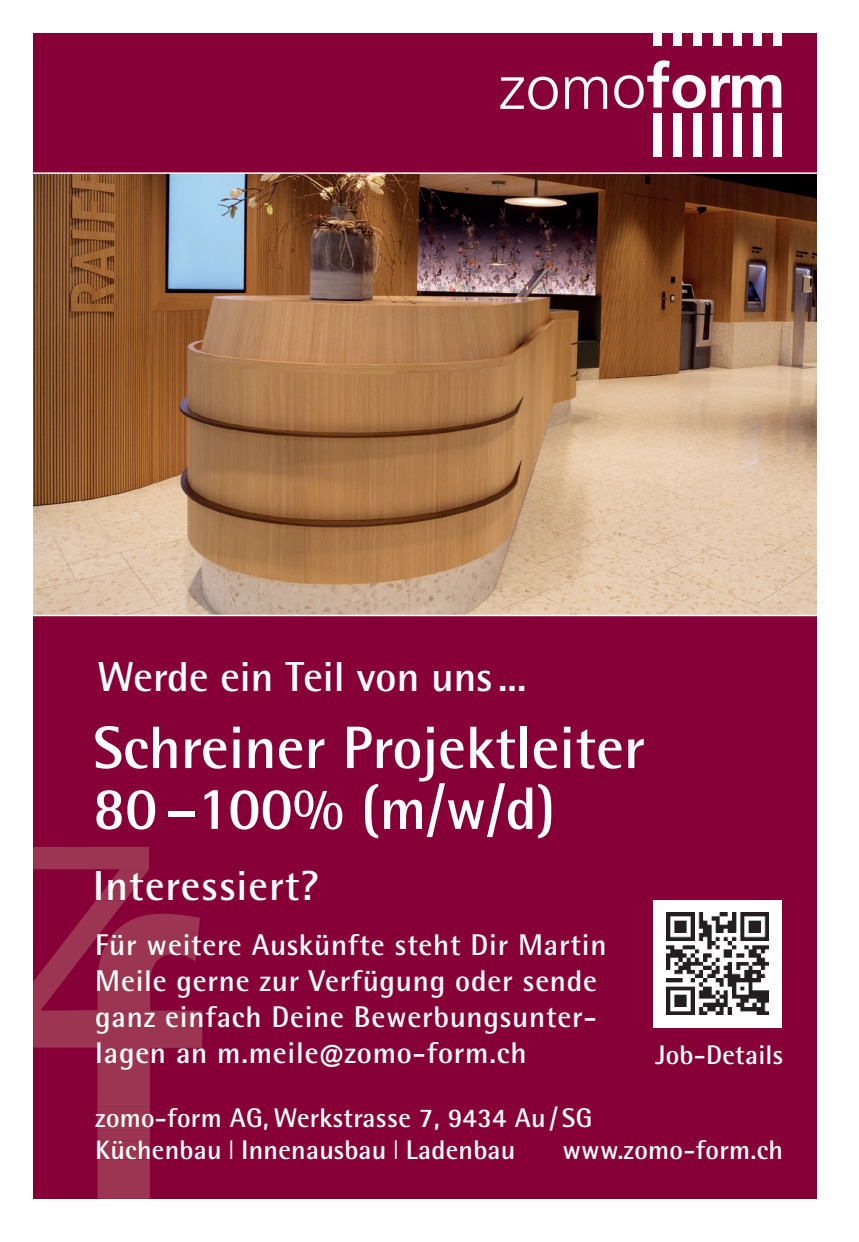
<style>
.page{position:relative;width:859px;height:1242px;background:#fff}
.page>*{position:absolute;margin:0;border:0;box-sizing:border-box;transform-origin:0 0}
.t1{font:700 60px/60.9px "Rotis Semi Sans Pro";color:#fff}
.t2{font:700 42px "Rotis Semi Sans Pro";color:#fff}
.t3{font:700 42px "Rotis Semi Sans Pro";letter-spacing:.025em;color:#fff}
.t4{font:700 30px/36px "Rotis Semi Sans Pro";letter-spacing:.025em;color:#fff}
.t5{font:700 27px "Rotis Semi Sans Pro";letter-spacing:.01em;color:#fff}
.s1{font-weight:300}
</style>
<div class="page">
<div style="left:33px;top:34px;width:782px;height:1165px;background:#860037"></div>
<img style="left:33px;top:172px;width:783px;height:444px">
<svg style="left:500px;top:77px;width:57px;height:33px"></svg>
<svg style="left:564px;top:77px;width:42px;height:32px"></svg>
<svg style="left:614px;top:60px;width:91px;height:48px"></svg>
<svg style="left:711px;top:75px;width:69px;height:33px"></svg>
<div style="left:653px;top:113px;width:8px;height:44px;background:#fff"></div>
<div style="left:772px;top:113px;width:8px;height:44px;background:#fff"></div>
<div style="left:752px;top:113px;width:9px;height:44px;background:#fff"></div>
<div style="left:732px;top:113px;width:9px;height:44px;background:#fff"></div>
<div style="left:712px;top:113px;width:9px;height:44px;background:#fff"></div>
<div style="left:693px;top:113px;width:8px;height:44px;background:#fff"></div>
<div style="left:673px;top:113px;width:8px;height:44px;background:#fff"></div>
<div style="left:653px;top:34px;width:8px;height:12px;background:#fff"></div>
<div style="left:772px;top:34px;width:8px;height:12px;background:#fff"></div>
<div style="left:752px;top:34px;width:9px;height:12px;background:#fff"></div>
<div style="left:732px;top:34px;width:9px;height:12px;background:#fff"></div>
<div style="left:712px;top:34px;width:9px;height:12px;background:#fff"></div>
<div style="left:693px;top:34px;width:8px;height:12px;background:#fff"></div>
<div style="left:673px;top:34px;width:8px;height:12px;background:#fff"></div>
<svg style="left:33px;top:901px;width:169px;height:298px"></svg>
<div style="left:97px;top:1106px;width:53px;height:24px;background:#9b3552"></div>
<svg style="left:97px;top:1140px;width:53px;height:19px"></svg>
<svg style="left:33px;top:847px;width:116px;height:54px"></svg>
<div style="left:653px;top:900px;width:128px;height:128px;background:#fff"></div>
<img style="left:666px;top:913px;width:102px;height:102px">
<h2 class="t2" style="left:97px;top:651px;width:430px">Werde ein Teil von uns ...</h2>
<h1 class="t1" style="left:93px;top:717px;width:553px">Schreiner Projektleiter<br>80 –100% (m/w/d)</h1>
<h2 class="t3" style="left:93px;top:860px;width:228px">Interessiert?</h2>
<p class="t4" style="left:95px;top:926px;width:512px">Für weitere Auskünfte steht Dir Martin Meile gerne zur Verfügung oder sende ganz einfach Deine Bewerbungsunter&shy;lagen an m.meile@zomo-form.ch</p>
<p class="t5" style="left:95px;top:1101px;width:498px">zomo-form AG, Werkstrasse 7, 9434 Au / SG</p>
<p class="t5" style="left:655px;top:1038px;width:129px">Job-Details</p>
<p class="t5" style="left:95px;top:1133px;width:421px">Küchenbau <span class="s1">I</span> Innenausbau <span class="s1">I</span> Ladenbau</p>
<p class="t5" style="left:562px;top:1133px;width:222px">www.zomo-form.ch</p>
</div>
